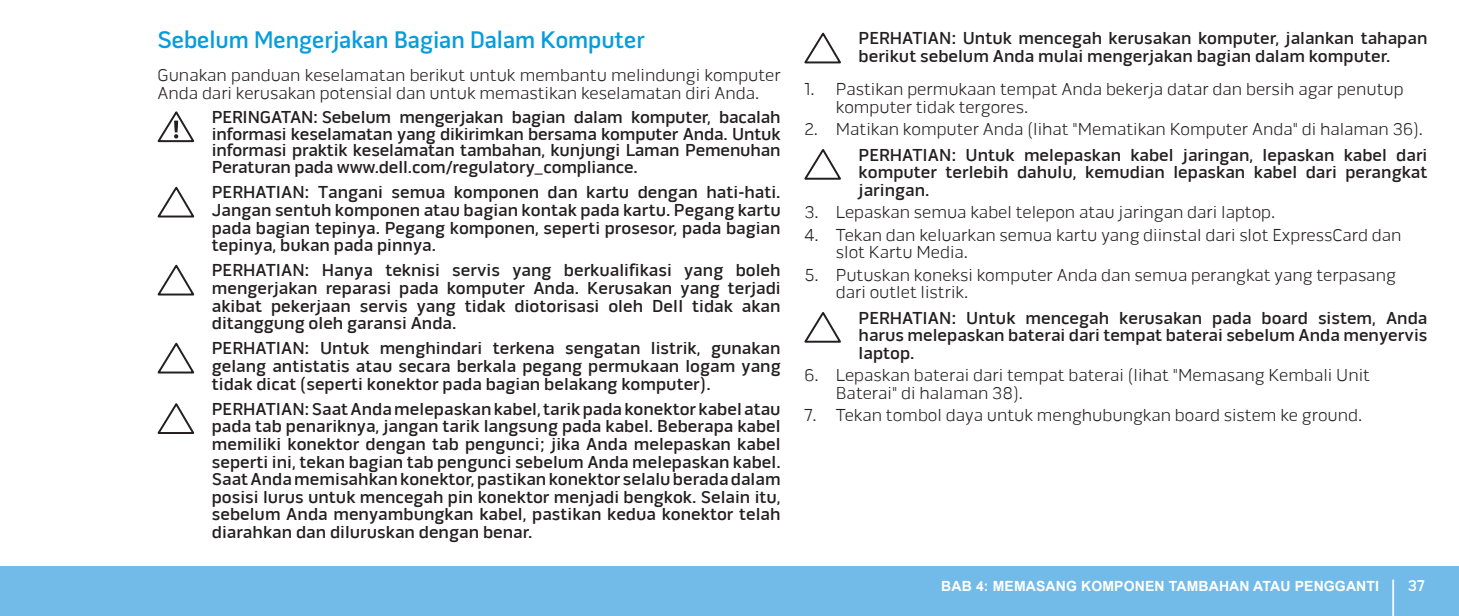
<style>
.page{position:relative;width:1459px;height:616px;background:#fff}
.page>*{position:absolute;margin:0;border:0;box-sizing:border-box;transform-origin:0 0}
.t1{font:600 24.5px "Pill Gothic 600 mg";color:#069ddc}
.t2{font:500 17.5px/17.5px "Pill Alt 600 mg";color:#231f20;text-align:justify}
.t3{font:300 17.5px/17.5px "Pill Alt 600 mg";color:#231f20}
.t4{font:500 15.75px "Pill Alt 600 mg";color:#fff}
.t5{font:700 14px "Arial";letter-spacing:.01em;color:#fff}
</style>
<div class="page">
<div style="left:0;top:566px;width:1458px;height:49px;background:#72bbe8"></div>
<hr style="left:1392px;top:579px;width:2px;height:36px;background:#fff">
<svg style="left:804px;top:33px;width:37px;height:30px"></svg>
<svg style="left:804px;top:149px;width:37px;height:30px"></svg>
<svg style="left:804px;top:312px;width:37px;height:30px"></svg>
<svg style="left:158px;top:111px;width:36px;height:31px"></svg>
<svg style="left:158px;top:186px;width:36px;height:31px"></svg>
<svg style="left:158px;top:264px;width:36px;height:31px"></svg>
<svg style="left:158px;top:342px;width:36px;height:31px"></svg>
<svg style="left:158px;top:403px;width:36px;height:30px"></svg>
<h1 class="t1" style="left:158px;top:30px;width:488px">Sebelum Mengerjakan Bagian Dalam Komputer</h1>
<p class="t3" style="left:158px;top:66px;width:624px">Gunakan panduan keselamatan berikut untuk membantu melindungi komputer<br>Anda dari kerusakan potensial dan untuk memastikan keselamatan diri Anda.</p>
<p class="t2" style="left:212px;top:109px;width:570px;line-height:16.6px">PERINGATAN: Sebelum mengerjakan bagian dalam komputer, bacalah informasi keselamatan yang dikirimkan bersama komputer Anda. Untuk informasi praktik keselamatan tambahan, kunjungi Laman Pemenuhan Peraturan pada www.dell.com/regulatory_compliance.</p>
<p class="t2" style="left:212px;top:184px;width:570px">PERHATIAN: Tangani semua komponen dan kartu dengan hati-hati.<br>Jangan sentuh komponen atau bagian kontak pada kartu. Pegang kartu pada bagian tepinya. Pegang komponen, seperti prosesor, pada bagian tepinya, bukan pada pinnya.</p>
<p class="t2" style="left:212px;top:262px;width:570px">PERHATIAN: Hanya teknisi servis yang berkualifikasi yang boleh mengerjakan reparasi pada komputer Anda. Kerusakan yang terjadi akibat pekerjaan servis yang tidak diotorisasi oleh Dell tidak akan ditanggung oleh garansi Anda.</p>
<p class="t2" style="left:212px;top:339px;width:570px">PERHATIAN: Untuk menghindari terkena sengatan listrik, gunakan gelang antistatis atau secara berkala pegang permukaan logam yang tidak dicat (seperti konektor pada bagian belakang komputer).</p>
<p class="t2" style="left:212px;top:400px;width:570px">PERHATIAN: Saat Anda melepaskan kabel, tarik pada konektor kabel atau pada tab penariknya, jangan tarik langsung pada kabel. Beberapa kabel memiliki konektor dengan tab pengunci; jika Anda melepaskan kabel seperti ini, tekan bagian tab pengunci sebelum Anda melepaskan kabel.<br>Saat Anda memisahkan konektor, pastikan konektor selalu berada dalam posisi lurus untuk mencegah pin konektor menjadi bengkok. Selain itu, sebelum Anda menyambungkan kabel, pastikan kedua konektor telah diarahkan dan diluruskan dengan benar.</p>
<p class="t2" style="left:858px;top:30px;width:570px">PERHATIAN: Untuk mencegah kerusakan komputer, jalankan tahapan berikut sebelum Anda mulai mengerjakan bagian dalam komputer.</p>
<p class="t3" style="left:836px;top:81px;width:569px;text-indent:-32px">1. Pastikan permukaan tempat Anda bekerja datar dan bersih agar penutup komputer tidak tergores.</p>
<p class="t3" style="left:804px;top:120px;width:620px">2. Matikan komputer Anda (lihat "Mematikan Komputer Anda" di halaman 36).</p>
<p class="t2" style="left:858px;top:146px;width:570px">PERHATIAN: Untuk melepaskan kabel jaringan, lepaskan kabel dari komputer terlebih dahulu, kemudian lepaskan kabel dari perangkat jaringan.</p>
<p class="t3" style="left:804px;top:203px;width:472px">3. Lepaskan semua kabel telepon atau jaringan dari laptop.</p>
<p class="t3" style="left:836px;top:226px;width:567px;text-indent:-32px">4. Tekan dan keluarkan semua kartu yang diinstal dari slot ExpressCard dan slot Kartu Media.</p>
<p class="t3" style="left:836px;top:266px;width:561px;text-indent:-32px">5. Putuskan koneksi komputer Anda dan semua perangkat yang terpasang dari outlet listrik.</p>
<p class="t2" style="left:858px;top:309px;width:570px">PERHATIAN: Untuk mencegah kerusakan pada board sistem, Anda harus melepaskan baterai dari tempat baterai sebelum Anda menyervis laptop.</p>
<p class="t3" style="left:836px;top:366px;width:536px;text-indent:-32px">6. Lepaskan baterai dari tempat baterai (lihat "Memasang Kembali Unit<br>Baterai" di halaman 38).</p>
<p class="t3" style="left:804px;top:406px;width:559px">7. Tekan tombol daya untuk menghubungkan board sistem ke ground.</p>
<p class="t5" style="left:941px;top:576px;width:439px">BAB 4: MEMASANG KOMPONEN TAMBAHAN ATAU PENGGANTI</p>
<p class="t4" style="left:1407px;top:576px;width:18px">37</p>
</div>
